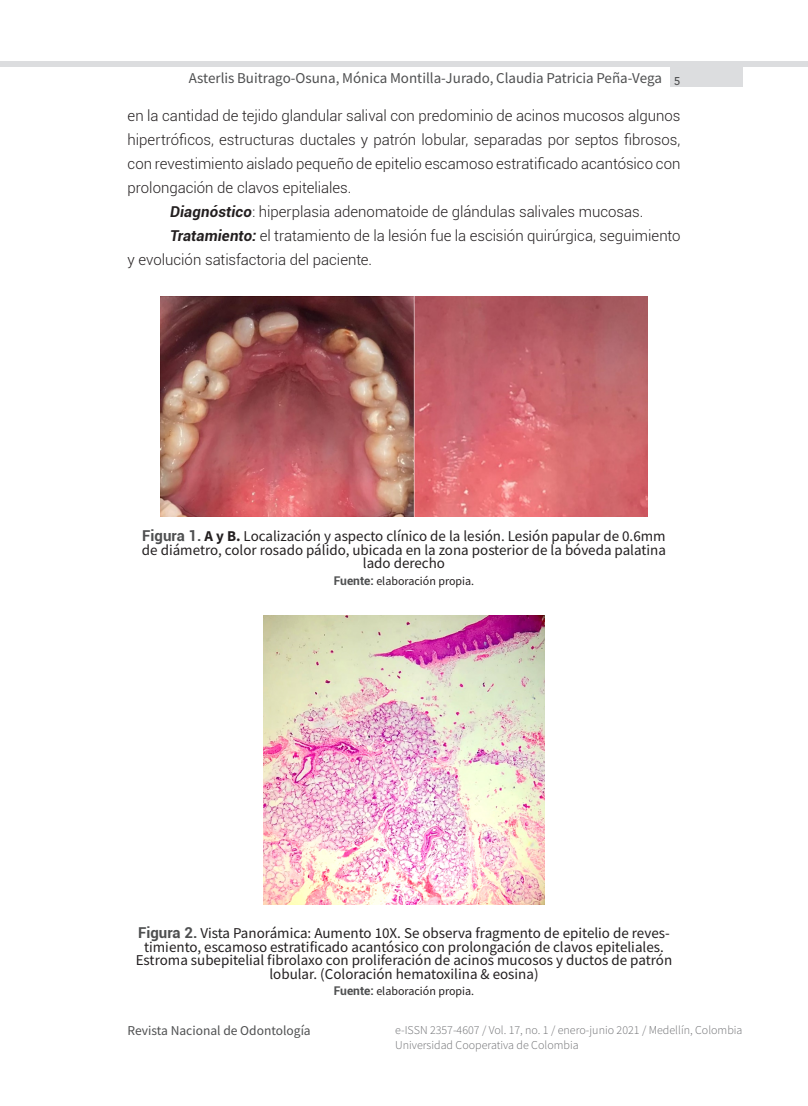
<style>
.page{position:relative;width:808px;height:1106px;background:#fff}
.page>*{position:absolute;margin:0;border:0;box-sizing:border-box;transform-origin:0 0}
.Texto{font:300 15px/24px "Roboto";color:#231f20;text-align:justify}
.FIGURA-titulo{font:15px/13.5px "Source Sans Pro";color:#231f20;text-align:center}
.t1{font:15px "Source Sans Pro";color:#4e4f50}
.t2{font:13.5px "Source Sans Pro";color:#4e4f50}
.t3{font:300 12px/14.4px "Source Sans Pro";color:#6c6d70}
.FIGURA-fuente{font:12px "Source Sans Pro";color:#231f20}
.s1{font-weight:700;font-style:italic}
.s2{font-family:"Roboto";font-weight:700;color:#4e4f50}
.s3{font-weight:700}
</style>
<div class="page">
<div style="left:0;top:61px;width:808px;height:6px;background:#dcdddf"></div>
<div style="left:671px;top:63px;width:72px;height:24px;background:#dcdddf"></div>
<img style="left:160px;top:296px;width:488px;height:220px">
<img style="left:263px;top:616px;width:282px;height:288px">
<p class="t1" style="left:189px;top:69px;width:493px">Asterlis Buitrago-Osuna, Mónica Montilla-Jurado, Claudia Patricia Peña-Vega <sub>5</sub></p>
<p class="Texto" style="left:128px;top:103px;width:554px">en la cantidad de tejido glandular salival con predominio de acinos mucosos algunos hipertróficos, estructuras ductales y patrón lobular, separadas por septos fibrosos, con revestimiento aislado pequeño de epitelio escamoso estratificado acantósico con prolongación de clavos epiteliales.</p>
<p class="Texto" style="left:170px;top:199px;width:475px"><span class="s1">Diagnóstico</span>: hiperplasia adenomatoide de glándulas salivales mucosas.</p>
<p class="Texto" style="left:128px;top:223px;width:554px;text-indent:43px"><span class="s1">Tratamiento:</span> el tratamiento de la lesión fue la escisión quirúrgica, seguimiento y evolución satisfactoria del paciente.</p>
<p class="FIGURA-titulo" style="left:142px;top:529px;width:525px"><span class="s2">Figura 1.</span> <span class="s3">A y B.</span> Localización y aspecto clínico de la lesión. Lesión papular de 0.6mm de diámetro, color rosado pálido, ubicada en la zona posterior de la bóveda palatina lado derecho</p>
<p class="FIGURA-fuente" style="left:334px;top:573px;width:142px"><span class="s2">Fuente:</span> elaboración propia.</p>
<p class="FIGURA-titulo" style="left:136px;top:926px;width:538px"><span class="s2">Figura 2.</span> Vista Panorámica: Aumento 10X. Se observa fragmento de epitelio de reves&shy;timiento, escamoso estratificado acantósico con prolongación de clavos epiteliales.<br>Estroma subepitelial fibrolaxo con proliferación de acinos mucosos y ductos de patrón lobular. (Coloración hematoxilina &amp; eosina)</p>
<p class="FIGURA-fuente" style="left:334px;top:983px;width:142px"><span class="s2">Fuente:</span> elaboración propia.</p>
<p class="t2" style="left:128px;top:1022px;width:185px">Revista Nacional de Odontología</p>
<p class="t3" style="left:395px;top:1023px;width:349px">e-ISSN 2357-4607 / Vol. 17, no. 1 / enero-junio 2021 / Medellín, Colombia<br>Universidad Cooperativa de Colombia</p>
</div>
